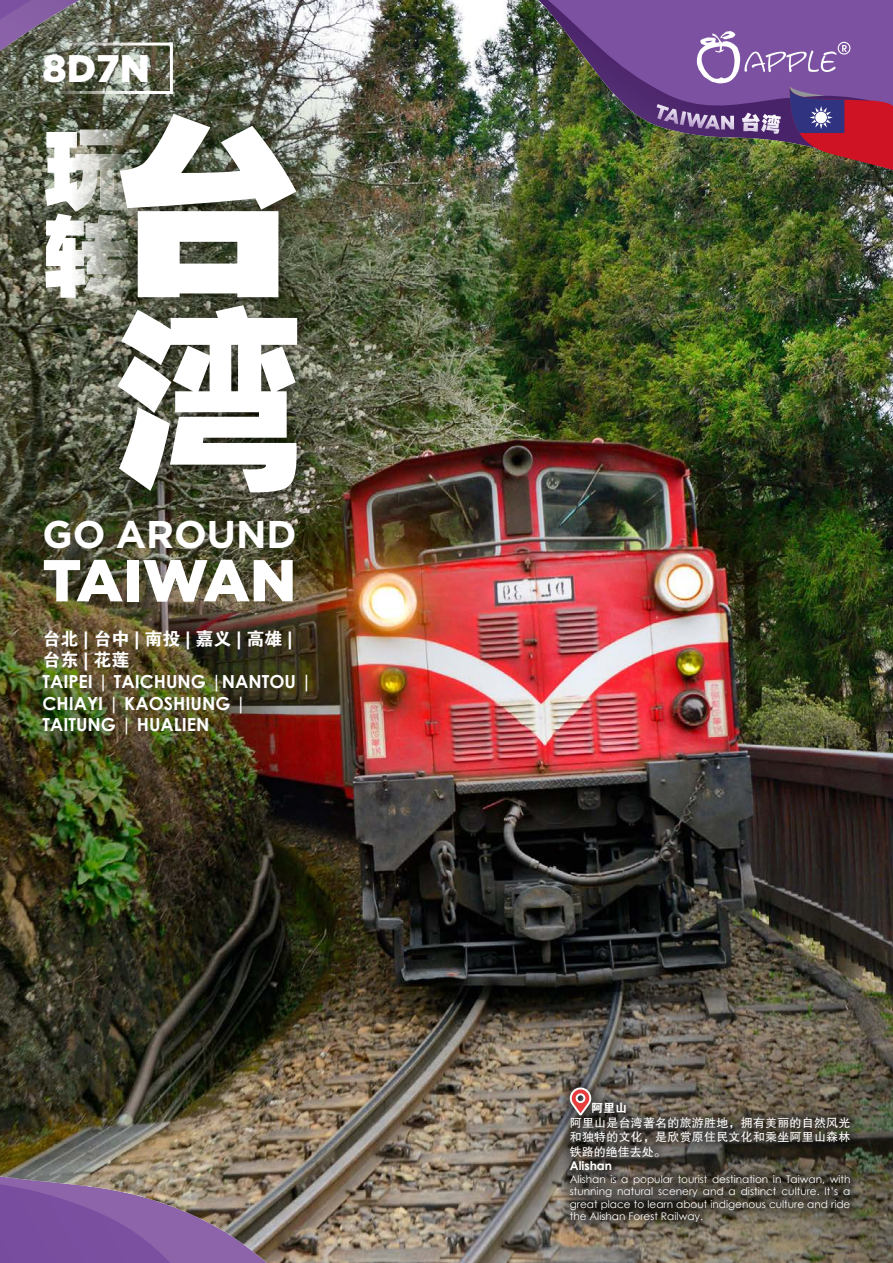
<style>
.page{position:relative;width:893px;height:1263px;background:#fff}
.page>*{position:absolute;margin:0;border:0;box-sizing:border-box;transform-origin:0 0}
.t1{font:191.55px/191.4px "FZCCHK GBK1 0";color:#fff}
.t2{font:87.9px/86.8px "FZCCHK GBK1 0";color:#fff}
.t3{font:900 59.1px "Gotham";color:#fff}
.t4{font:700 38.55px "Gotham";color:#fff}
.t5{font:900 38.4px "Gotham";color:#fff}
.t6{font:700 18px/21.6px "Century Gothic";color:#fff}
.t7{font:18px/21.6px "FZDHTK GBK1 0";color:#fff}
.t8{font:12px/14.4px "FZHTK GBK1 0";letter-spacing:.02em;color:#fff;text-align:justify}
.t9{font:700 12px "Century Gothic";color:#fff}
.t10{font:12px "FZDHTK GBK1 0";color:#fff}
.t11{font:10.5px/12.6px "Century Gothic";color:#fff;text-align:justify}
</style>
<div class="page">
<img style="left:0;top:0;width:893px;height:1263px">
<img style="left:313px;top:899px;width:580px;height:364px">
<div style="left:42px;top:43px;width:131px;height:51px;border:3px solid #fff"></div>
<div style="left:107px;top:103px;width:206px;height:406px;background:#000;opacity:.45"></div>
<div style="left:558px;top:1076px;width:303px;height:158px;background:#000;opacity:.41"></div>
<svg style="left:569px;top:1086px;width:23px;height:30px"></svg>
<svg style="left:653px;top:31px;width:240px;height:139px;background:#784d78"></svg>
<p class="t5" style="left:43px;top:46px;width:109px">8D7N</p>
<p class="t1" style="left:112px;top:121px;width:193px">台湾</p>
<h2 class="t2" style="left:43px;top:130px;width:89px">玩转</h2>
<p class="t4" style="left:43px;top:512px;width:256px">GO AROUND</p>
<p class="t3" style="left:43px;top:546px;width:255px">TAIWAN</p>
<p class="t7" style="left:43px;top:628px;width:251px">台北 | 台中 | 南投 | 嘉义 | 高雄 |台东 | 花莲</p>
<p class="t6" style="left:43px;top:670px;width:271px">TAIPEI | TAICHUNG |NANTOU |</p>
<p class="t6" style="left:43px;top:691px;width:205px">CHIAYI | KAOSHIUNG |<br>TAITUNG | HUALIEN</p>
<p class="t10" style="left:591px;top:1102px;width:37px">阿里山</p>
<p class="t8" style="left:570px;top:1116px;width:282px">阿里山是台湾著名的旅游胜地，拥有美丽的自然风光和独特的文化，是欣赏原住民文化和乘坐阿里山森林铁路的绝佳去处。</p>
<p class="t9" style="left:570px;top:1156px;width:44px">Alishan</p>
<p class="t11" style="left:570px;top:1172px;width:282px">Alishan is a popular tourist destination in Taiwan, with stunning natural scenery and a distinct culture. It’s a great place to learn about indigenous culture and ride the Alishan Forest Railway.</p>
</div>
